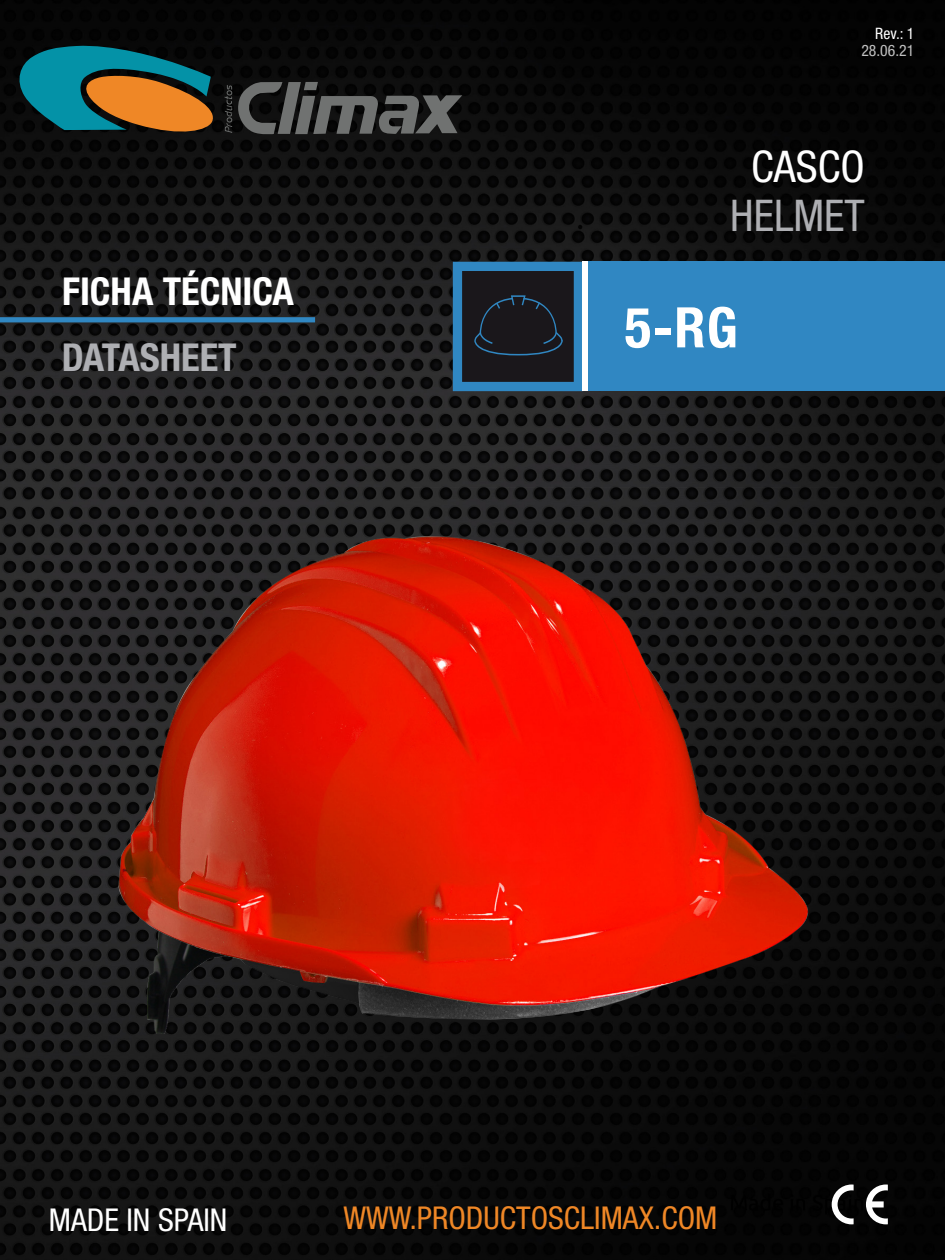
<style>
.page{position:relative;width:945px;height:1260px;background:#fff}
.page>*{position:absolute;margin:0;border:0;box-sizing:border-box;transform-origin:0 0}
.t1{font:700 condensed 56px "Helvetica Neue LT Std";color:#fff}
.t2{font:condensed 43.75px "Helvetica Neue LT Std";color:#aeafb3}
.t3{font:condensed 43.75px "Helvetica Neue LT Std";color:#fff}
.t4{font:700 condensed 38.5px "Helvetica Neue LT Std";color:#fff}
.t5{font:700 condensed 38.5px "Helvetica Neue LT Std";color:#aeafb3}
.t6{font:condensed 31.5px "Helvetica Neue LT Std";color:#ef8726}
.t7{font:condensed 31.5px "Helvetica Neue LT Std";color:#fff}
.t8{font:condensed 15.75px "Helvetica Neue LT Std";color:#c0c0c0}
.t9{font:condensed 15.75px "Helvetica Neue LT Std";color:#fff}
</style>
<div class="page">
<img style="left:0;top:0;width:945px;height:1260px">
<svg style="left:15px;top:44px;width:203px;height:94px;background:#405b4a"></svg>
<svg style="left:225px;top:85px;width:7px;height:48px"></svg>
<svg style="left:238px;top:82px;width:224px;height:53px;background:#3c3d3c"></svg>
<div style="left:0;top:317px;width:315px;height:5px;background:#3087c2"></div>
<div style="left:586px;top:262px;width:359px;height:129px;background:#3087c2"></div>
<div style="left:456px;top:266px;width:122px;height:120px;background:#1a171b"></div>
<svg style="left:474px;top:295px;width:89px;height:60px"></svg>
<div style="left:453px;top:262px;width:130px;height:129px;border:9px solid #3087c2"></div>
<div style="left:582px;top:262px;width:5px;height:129px;background:#fff"></div>
<svg style="left:866px;top:1185px;width:22px;height:39px"></svg>
<svg style="left:832px;top:1185px;width:22px;height:39px"></svg>
<img style="left:147px;top:1019px;width:114px;height:15px">
<img style="left:118px;top:487px;width:726px;height:532px">
<p class="t4" style="left:62px;top:268px;width:233px">FICHA TÉCNICA</p>
<p class="t5" style="left:62px;top:334px;width:176px">DATASHEET</p>
<p class="t9" style="left:875px;top:24px;width:41px">Rev.: 1</p>
<p class="t8" style="left:861px;top:41px;width:54px">28.06.21</p>
<h2 class="t3" style="left:751px;top:142px;width:115px">CASCO</h2>
<h2 class="t2" style="left:730px;top:191px;width:136px">HELMET</h2>
<h1 class="t1" style="left:625px;top:294px;width:115px">5-RG</h1>
<p class="t7" style="left:49px;top:1201px;width:180px">MADE IN SPAIN</p>
<p class="t6" style="left:343px;top:1199px;width:375px">WWW.PRODUCTOSCLIMAX.COM</p>
</div>
